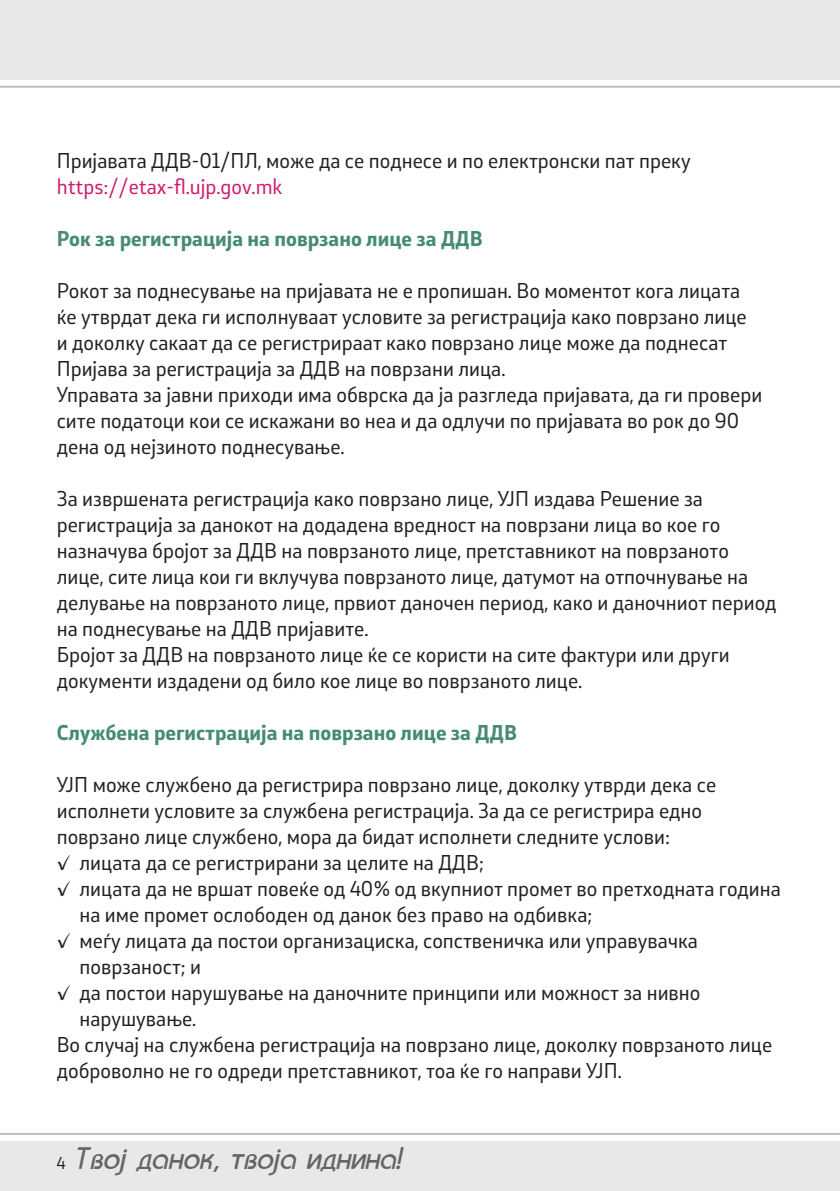
<style>
.page{position:relative;width:840px;height:1191px;background:#fff}
.page>*{position:absolute;margin:0;border:0;box-sizing:border-box;transform-origin:0 0}
.t1{font:italic 34px "C Bahamas";color:#636566}
.sodrzina{font:20px/26px "Stobi Sans";color:#231f20}
.pod_naslovi{font:700 20px "Stobi Sans";color:#468b74}
.sodrzina-2{font:20px "Stobi Sans";color:#ce1b69}
.t2{font:16px "Stobi Sans";color:#231f20}
</style>
<div class="page">
<div style="left:0;top:1141px;width:839px;height:50px;background:#e7e8e9"></div>
<hr style="left:0;top:1133px;width:839px;height:2px;background:#bcbdbe">
<div style="left:0;top:0;width:839px;height:79px;background:#e7e8e9"></div>
<hr style="left:0;top:86px;width:839px;height:2px;background:#bcbdbe">
<p class="sodrzina" style="left:57px;top:147px;width:635px">Пријавата ДДВ-01/ПЛ, може да се поднесе и по електронски пат преку</p>
<p class="sodrzina-2" style="left:57px;top:173px;width:227px">https://etax-fl.ujp.gov.mk</p>
<p class="pod_naslovi" style="left:57px;top:225px;width:427px">Рок за регистрација на поврзано лице за ДДВ</p>
<p class="sodrzina" style="left:57px;top:277px;width:691px">Рокот за поднесување на пријавата не е пропишан. Во моментот кога лицата ќе утврдат дека ги исполнуваат условите за регистрација како поврзано лице и доколку сакаат да се регистрираат како поврзано лице може да поднесат Пријава за регистрација за ДДВ на поврзани лица.</p>
<p class="sodrzina" style="left:57px;top:381px;width:706px">Управата за јавни приходи има обврска да ја разгледа пријавата, да ги провери сите податоци кои се искажани во неа и да одлучи по пријавата во рок до 90 дена од нејзиното поднесување.</p>
<p class="sodrzina" style="left:57px;top:485px;width:721px">За извршената регистрација како поврзано лице, УЈП издава Решение за регистрација за данокот на додадена вредност на поврзани лица во кое го назначува бројот за ДДВ на поврзаното лице, претставникот на поврзаното лице, сите лица кои ги вклучува поврзаното лице, датумот на отпочнување на делување на поврзаното лице, првиот даночен период, како и даночниот период на поднесување на ДДВ пријавите.</p>
<p class="sodrzina" style="left:57px;top:641px;width:674px">Бројот за ДДВ на поврзаното лице ќе се користи на сите фактури или други документи издадени од било кое лице во поврзаното лице.</p>
<p class="pod_naslovi" style="left:57px;top:719px;width:461px">Службена регистрација на поврзано лице за ДДВ</p>
<p class="sodrzina" style="left:57px;top:771px;width:660px">УЈП може службено да регистрира поврзано лице, доколку утврди дека се исполнети условите за службена регистрација. За да се регистрира едно поврзано лице службено, мора да бидат исполнети следните услови:</p>
<p class="sodrzina" style="left:57px;top:849px;width:428px">✓ лицата да се регистрирани за целите на ДДВ;</p>
<p class="sodrzina" style="left:79px;top:875px;width:702px;text-indent:-23px">✓ лицата да не вршат повеќе од 40% од вкупниот промет во претходната година на име промет ослободен од данок без право на одбивка;</p>
<p class="sodrzina" style="left:79px;top:927px;width:619px;text-indent:-23px">✓ меѓу лицата да постои организациска, сопственичка или управувачка поврзаност; и</p>
<p class="sodrzina" style="left:79px;top:979px;width:622px;text-indent:-23px">✓ да постои нарушување на даночните принципи или можност за нивно нарушување.</p>
<p class="sodrzina" style="left:57px;top:1031px;width:716px">Во случај на службена регистрација на поврзано лице, доколку поврзаното лице доброволно не го одреди претставникот, тоа ќе го направи УЈП.</p>
<p class="t2" style="left:57px;top:1152px;width:10px">4</p>
<p class="t1" style="left:74px;top:1145px;width:331px">Tvoj danok, tvoja idnina!</p>
</div>
